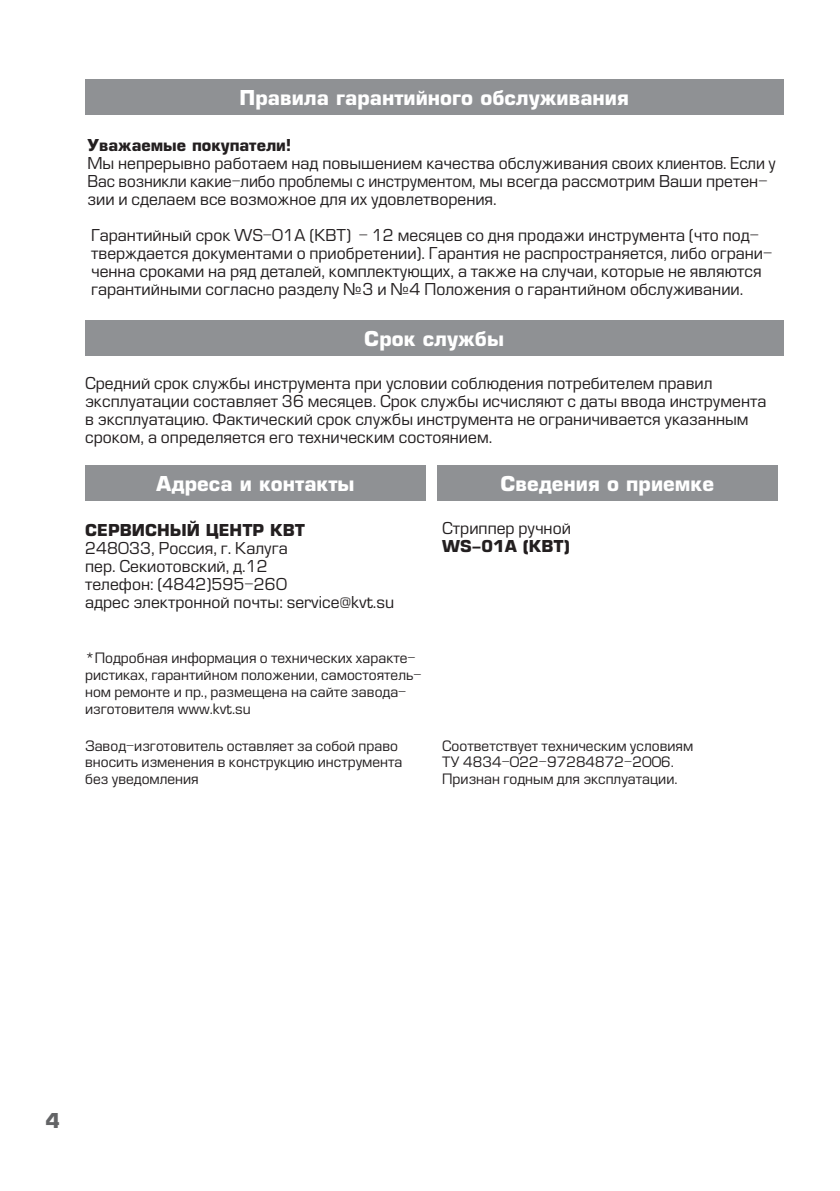
<style>
.page{position:relative;width:840px;height:1191px;background:#fff}
.page>*{position:absolute;margin:0;border:0;box-sizing:border-box;transform-origin:0 0}
.t1{font:700 20px "Europe";color:#fff}
.t2{font:700 20px "Europe";color:#636466}
.t3{font:16px/18px "Europe";color:#231f20}
.t4{font:700 16px "Europe";color:#231f20}
.t5{font:14px/16.8px "Europe";color:#231f20}
</style>
<div class="page">
<div style="left:85px;top:465px;width:340px;height:35px;background:#8f9194"></div>
<div style="left:437px;top:465px;width:340px;height:35px;background:#8f9194"></div>
<div style="left:85px;top:320px;width:697px;height:35px;background:#8f9194"></div>
<div style="left:85px;top:79px;width:697px;height:36px;background:#8f9194"></div>
<p class="t1" style="left:239px;top:86px;width:390px">Правила гарантийного обслуживания</p>
<p class="t4" style="left:87px;top:136px;width:205px">Уважаемые покупатели!</p>
<p class="t3" style="left:87px;top:155px;width:689px">Мы непрерывно работаем над повышением качества обслуживания своих клиентов. Если у<br>Вас возникли какие-либо проблемы с инструментом, мы всегда рассмотрим Ваши претен&shy;зии и сделаем все возможное для их удовлетворения.</p>
<p class="t3" style="left:91px;top:227px;width:682px">Гарантийный срок WS-01A (КВТ) - 12 месяцев со дня продажи инструмента (что под&shy;тверждается документами о приобретении). Гарантия не распространяется, либо ограни&shy;ченна сроками на ряд деталей, комплектующих, а также на случаи, которые не являются гарантийными согласно разделу №3 и №4 Положения о гарантийном обслуживании.</p>
<p class="t1" style="left:364px;top:327px;width:141px">Срок службы</p>
<p class="t3" style="left:85px;top:374px;width:682px">Средний срок службы инструмента при условии соблюдения потребителем правил эксплуатации составляет 36 месяцев. Срок службы исчисляют с даты ввода инструмента в эксплуатацию. Фактический срок службы инструмента не ограничивается указанным сроком, а определяется его техническим состоянием.</p>
<p class="t1" style="left:156px;top:471px;width:200px">Адреса и контакты</p>
<p class="t4" style="left:85px;top:520px;width:157px">Сервисный Центр</p>
<p class="t4" style="left:270px;top:520px;width:36px">КВТ</p>
<p class="t3" style="left:85px;top:539px;width:310px">248033, Россия, г. Калуга<br>пер. Секиотовский, д.12<br>телефон: (4842)595-260<br>адрес электронной почты: service@kvt.su</p>
<p class="t5" style="left:85px;top:650px;width:338px">*Подробная информация о технических характе&shy;ристиках, гарантийном положении, самостоятель&shy;ном ремонте и пр., размещена на сайте завода&shy;изготовителя www.kvt.su</p>
<p class="t5" style="left:85px;top:737px;width:319px">Завод-изготовитель оставляет за собой право вносить изменения в конструкцию инструмента без уведомления</p>
<p class="t1" style="left:500px;top:471px;width:215px">Сведения о приемке</p>
<p class="t3" style="left:442px;top:519px;width:130px">Стриппер ручной</p>
<p class="t4" style="left:442px;top:536px;width:129px">WS-01A (КВТ)</p>
<p class="t5" style="left:442px;top:737px;width:252px">Соответствует техническим условиям<br>ТУ 4834-022-97284872-2006.<br>Признан годным для эксплуатации.</p>
<p class="t2" style="left:45px;top:1108px;width:16px">4</p>
</div>
